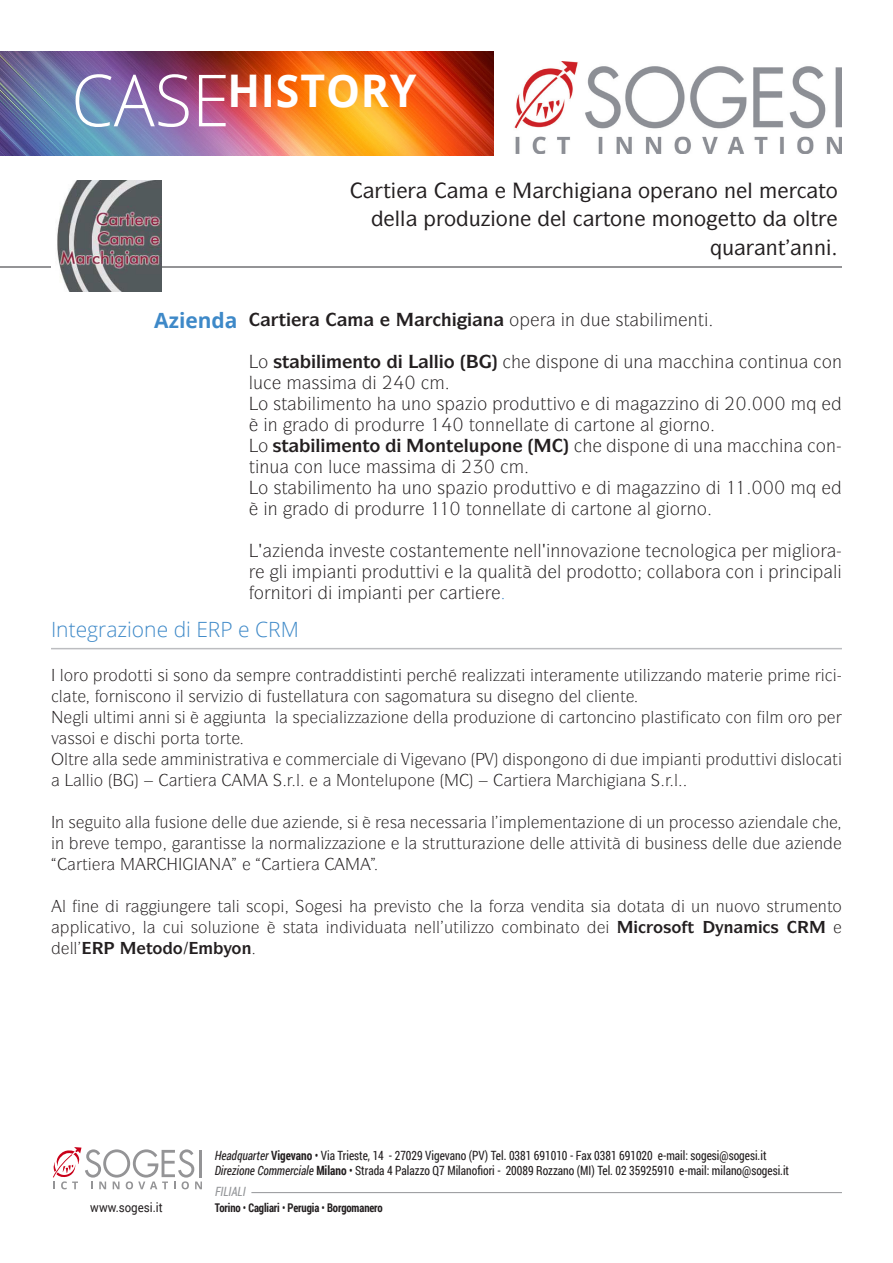
<style>
.page{position:relative;width:893px;height:1263px;background:#fff}
.page>*{position:absolute;margin:0;border:0;box-sizing:border-box;transform-origin:0 0}
.t1{font:300 72px "Open Sans";color:#fff;scale:.95 1}
.t2{font:700 45px "Open Sans";letter-spacing:.02em;color:#fff;scale:.95 1}
.t3{font:500 21px "Itc Symbol";color:#231f20}
.t4{font:300 21px "Open Sans";color:#3e89c8}
.t5{font:700 21px "Open Sans";color:#3e89c8}
.t6{font:18px "Itc Symbol";color:#231f20}
.t7{font:700 18px "Itc Symbol";color:#231f20}
.t8{font:16.5px "Itc Symbol";color:#231f20}
.t9{font:700 16.5px "Itc Symbol";color:#231f20}
.t10{font:12.75px "Roboto Condensed";color:#231f20;scale:.9 1}
.t11{font:12.75px "Roboto";color:#231f20;scale:.9 1}
.t12{font:italic 12.75px "Roboto Condensed";color:#939598;scale:.9 1}
.t13{font:700 12px "Roboto Condensed";letter-spacing:-.01em;color:#231f20;scale:.9 1}
.s1{font-style:italic}
.s2{font-weight:700}
.s3{font-weight:400}
</style>
<div class="page">
<hr style="left:0;top:267px;width:842px;height:1px;background:#949496">
<img style="left:0;top:51px;width:493px;height:104px">
<img style="left:514px;top:61px;width:327px;height:93px">
<hr style="left:51px;top:648px;width:791px;height:1px;background:#bcbdc0">
<img style="left:51px;top:181px;width:111px;height:110px">
<svg style="left:53px;top:1147px;width:149px;height:42px"></svg>
<hr style="left:251px;top:1192px;width:591px;height:1px;background:#939598">
<p class="t1" style="left:71px;top:51px;width:168px">CASE</p>
<p class="t2" style="left:227px;top:59px;width:201px">HISTORY</p>
<p class="t5" style="left:154px;top:305px;width:85px">Azienda</p>
<p class="t3" style="left:694px;top:177px;width:61px">■□ ■ ●</p>
<p class="t3" style="left:444px;top:205px;width:77px">□◆□■</p>
<p class="t3" style="left:561px;top:205px;width:75px">● ▼□■</p>
<p class="t3" style="left:670px;top:205px;width:88px">□■□ ▼▼□</p>
<p class="t3" style="left:793px;top:205px;width:27px">□●▼</p>
<p class="t3" style="left:766px;top:234px;width:62px">■▼ ■■</p>
<p class="t6" style="left:565px;top:309px;width:66px">■ ◆ ▲▼</p>
<p class="t6" style="left:654px;top:309px;width:52px">● ■▼</p>
<p class="t6" style="left:258px;top:351px;width:33px">□ ▲▼</p>
<p class="t7" style="left:316px;top:350px;width:66px">● ■▼□</p>
<p class="t7" style="left:429px;top:350px;width:28px">●●□</p>
<p class="t6" style="left:551px;top:351px;width:41px">▲ □■</p>
<p class="t6" style="left:715px;top:351px;width:86px">■ □■▼ ■◆</p>
<p class="t6" style="left:258px;top:393px;width:31px">□ ▲▼</p>
<p class="t6" style="left:312px;top:393px;width:62px">● ■▼□</p>
<p class="t6" style="left:401px;top:393px;width:45px">◆■□ ▲</p>
<p class="t6" style="left:477px;top:393px;width:100px">□ □ ◆▼▼ ❖□</p>
<p class="t6" style="left:319px;top:414px;width:85px">□ □ ◆</p>
<p class="t6" style="left:441px;top:414px;width:100px">✔ ▼□■■ ●● ▼</p>
<p class="t6" style="left:599px;top:414px;width:28px">▼□■</p>
<p class="t6" style="left:650px;top:414px;width:62px">● □ ■□</p>
<p class="t6" style="left:258px;top:435px;width:32px">□ ▲▼</p>
<p class="t7" style="left:316px;top:434px;width:66px">● ■▼□</p>
<p class="t7" style="left:424px;top:434px;width:90px">□■▼ ●◆ □■</p>
<p class="t6" style="left:621px;top:435px;width:41px">▲ □■</p>
<p class="t6" style="left:783px;top:435px;width:54px">■ □■</p>
<p class="t6" style="left:249px;top:456px;width:32px">▼■◆</p>
<p class="t6" style="left:303px;top:456px;width:41px">□■ ●◆</p>
<p class="t6" style="left:258px;top:477px;width:31px">□ ▲▼</p>
<p class="t6" style="left:312px;top:477px;width:62px">● ■▼□</p>
<p class="t6" style="left:402px;top:477px;width:45px">◆■□ ▲</p>
<p class="t6" style="left:478px;top:477px;width:100px">□ □ ◆▼▼ ❖□</p>
<p class="t6" style="left:319px;top:498px;width:85px">□ □ ◆</p>
<p class="t6" style="left:466px;top:498px;width:72px">▼□■■ ●● ▼</p>
<p class="t6" style="left:596px;top:498px;width:28px">▼□■</p>
<p class="t6" style="left:647px;top:498px;width:62px">● □ ■□</p>
<p class="t6" style="left:294px;top:540px;width:83px">■ ■❖ ▲▼</p>
<p class="t6" style="left:398px;top:540px;width:52px">□▲▼ ■▼</p>
<p class="t6" style="left:483px;top:540px;width:223px">■▼ ■ ●● ■■□❖ □■ ▼ ■□●□</p>
<p class="t6" style="left:279px;top:561px;width:6px">●</p>
<p class="t6" style="left:379px;top:561px;width:58px">□ ◆▼▼❖</p>
<p class="t6" style="left:458px;top:561px;width:75px">● ❑◆ ●▼→</p>
<p class="t6" style="left:557px;top:561px;width:149px">● □ □▼▼□ □●● □</p>
<p class="t6" style="left:254px;top:582px;width:49px">□■▼□</p>
<p class="t4" style="left:51px;top:615px;width:249px">Integrazione di ERP e CRM</p>
<p class="t8" style="left:60px;top:664px;width:150px">●□ □ □ □▼▼ ▲ ▲□■□</p>
<p class="t8" style="left:303px;top:664px;width:26px">□■▼</p>
<p class="t8" style="left:366px;top:664px;width:34px">▲▼ ■▼</p>
<p class="t8" style="left:485px;top:664px;width:66px">● ▼ ■▼</p>
<p class="t8" style="left:595px;top:664px;width:53px">■▼ ◆▼ ●</p>
<p class="t8" style="left:99px;top:685px;width:146px">□■▲□■□ ● ▲ ❖ □</p>
<p class="t8" style="left:271px;top:685px;width:64px">◆▲▼ ●● ▼◆</p>
<p class="t8" style="left:361px;top:685px;width:59px">□■ ▲ □</p>
<p class="t8" style="left:442px;top:685px;width:114px">▼◆ ▲◆ ▲ ■□</p>
<p class="t8" style="left:578px;top:685px;width:50px">● ● ■▼</p>
<p class="t8" style="left:81px;top:706px;width:33px">● ◆●▼</p>
<p class="t8" style="left:148px;top:706px;width:53px">■■ ▲ ➔</p>
<p class="t8" style="left:233px;top:706px;width:68px">◆■▼ ● ▲</p>
<p class="t8" style="left:339px;top:706px;width:62px">● □■</p>
<p class="t8" style="left:469px;top:706px;width:60px">□◆□■</p>
<p class="t8" style="left:582px;top:706px;width:96px">▼□■ ■□ ● ▲▼</p>
<p class="t8" style="left:706px;top:706px;width:108px">▼□ □■ ● □ □</p>
<p class="t8" style="left:51px;top:727px;width:42px">❖ ▲▲□</p>
<p class="t8" style="left:127px;top:727px;width:106px">▲ □▼ ▼□▼</p>
<p class="t8" style="left:101px;top:748px;width:30px">●● ▲</p>
<p class="t8" style="left:202px;top:748px;width:60px">■▲▼ ▼❖</p>
<p class="t8" style="left:367px;top:748px;width:5px">●</p>
<p class="t8" style="left:431px;top:748px;width:37px">❖ ■□</p>
<p class="t8" style="left:516px;top:748px;width:74px">▲ □■ □■□</p>
<p class="t8" style="left:721px;top:748px;width:53px">□ ◆▼▼❖</p>
<p class="t8" style="left:795px;top:748px;width:45px">▲●□ ▼</p>
<p class="t8" style="left:82px;top:769px;width:23px">●●□</p>
<p class="t8" style="left:296px;top:769px;width:5px">●</p>
<p class="t8" style="left:351px;top:769px;width:76px">□■▼ ●◆ □■</p>
<p class="t8" style="left:55px;top:811px;width:145px">■ ▲ ◆ ▼□ ●● ◆▲ □■</p>
<p class="t8" style="left:312px;top:811px;width:109px">■ ▲ ➔ ▲ ■</p>
<p class="t8" style="left:562px;top:811px;width:55px">■▼ □■</p>
<p class="t8" style="left:646px;top:811px;width:90px">◆■ □ ▲▲□</p>
<p class="t8" style="left:55px;top:832px;width:67px">■ ❖ ▼</p>
<p class="t8" style="left:204px;top:832px;width:85px">■▼ ▲▲ ● ■□</p>
<p class="t8" style="left:316px;top:832px;width:62px">● □■</p>
<p class="t8" style="left:405px;top:832px;width:68px">● ▲▼ ◆▼▼◆</p>
<p class="t8" style="left:579px;top:832px;width:44px">▼▼❖▼→</p>
<p class="t8" style="left:654px;top:832px;width:55px">◆▲■ ▲▲</p>
<p class="t8" style="left:814px;top:832px;width:11px">■</p>
<p class="t8" style="left:218px;top:895px;width:55px">▼● ▲□</p>
<p class="t8" style="left:397px;top:895px;width:36px">❖ ▲▼□</p>
<p class="t8" style="left:531px;top:895px;width:69px">❖■ ▼ ▲</p>
<p class="t8" style="left:627px;top:895px;width:31px">□▼ ▼</p>
<p class="t8" style="left:691px;top:895px;width:105px">◆■ ■◆□❖□ ▲▼ ◆</p>
<p class="t8" style="left:818px;top:895px;width:26px">■▼□</p>
<p class="t8" style="left:79px;top:916px;width:69px">● ▼❖□ ●</p>
<p class="t8" style="left:171px;top:916px;width:350px">◆ ▲□●◆ □■ ➔ ▲▼ ▼ ■ ❖ ◆ ▼ ■ ●●◆▼● □ □</p>
<p class="t8" style="left:547px;top:916px;width:34px">■ ▼□</p>
<p class="t9" style="left:653px;top:916px;width:43px">□▲□ ▼</p>
<p class="t9" style="left:146px;top:937px;width:38px">▼□ □</p>
<p class="t11" style="left:90px;top:1198px;width:82px">www.sogesi.it</p>
<p class="t10" style="left:215px;top:1147px;width:615px"><span class="s1">Headquarter</span> <span class="s2">Vigevano</span> • Via Trieste, 14 - 27029 Vigevano (PV) Tel. 0381 691010 - Fax 0381 691020 e-mail: sogesi@sogesi.it</p>
<p class="t10" style="left:215px;top:1162px;width:640px"><span class="s1">Direzione Commerciale</span> <span class="s2">Milano</span> • Strada 4 Palazzo Q7 Milanofiori - 20089 Rozzano (MI) Tel. 02 35925910 e-mail: milano@sogesi.it</p>
<p class="t12" style="left:215px;top:1183px;width:35px">FILIALI</p>
<p class="t13" style="left:215px;top:1199px;width:188px">Torino <span class="s3">•</span> Cagliari <span class="s3">•</span> Perugia <span class="s3">•</span> Borgomanero</p>
</div>
